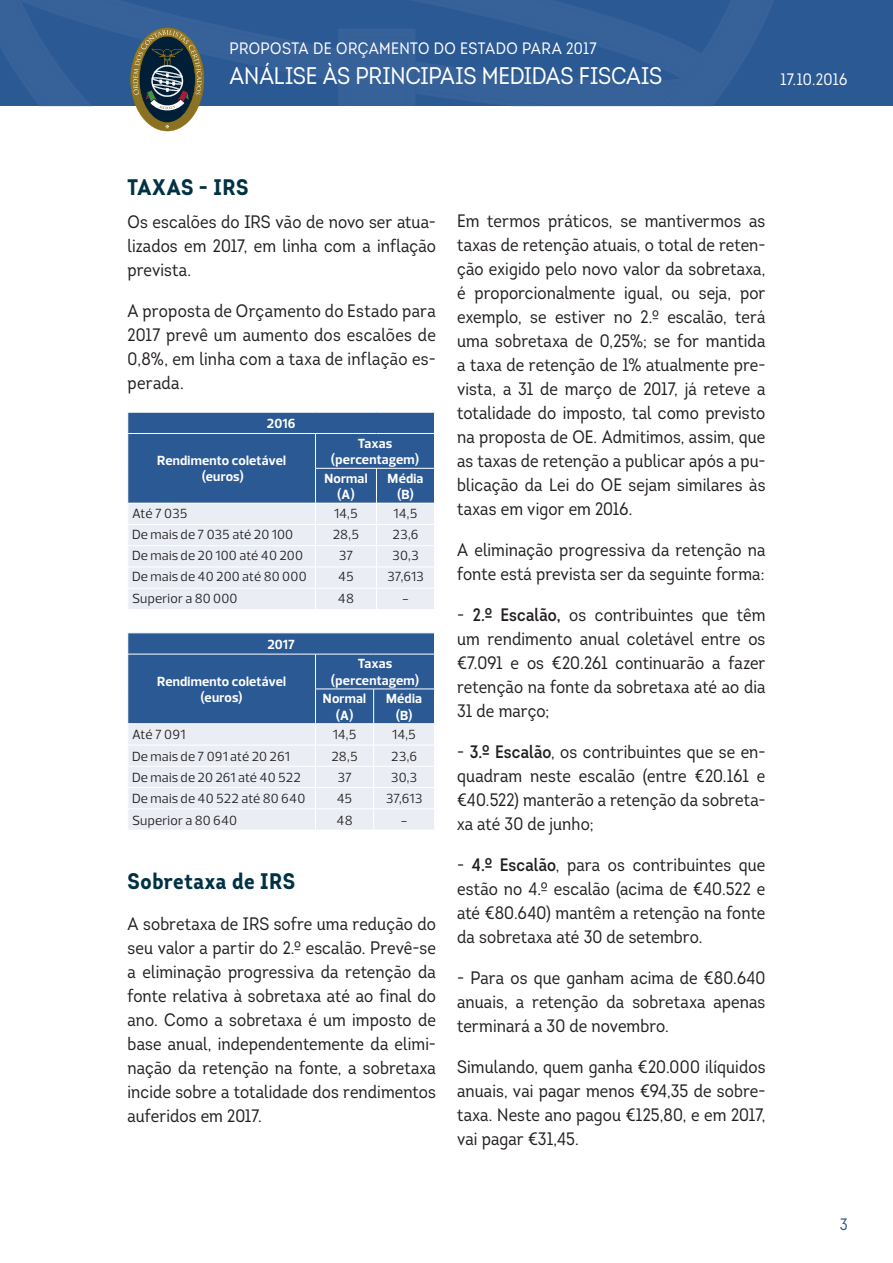
<style>
.page{position:relative;width:893px;height:1263px;background:#fff}
.page>*{position:absolute;margin:0;border:0;box-sizing:border-box;transform-origin:0 0}
.t1{font:24px "Intro Condensed";letter-spacing:-.01em;color:#fff}
.SIB1{font:700 22.5px "Intro Condensed";letter-spacing:.025em;color:#003145}
.t2{font:18px/24px "Intro Condensed";letter-spacing:.005em;color:#231f20;text-align:justify}
.t3{font:16.5px "Intro Condensed";letter-spacing:.02em;color:#fff}
.t4{font:16.5px "Intro Condensed";color:#2b5994}
.tabela{font:13.5px "Prelo";letter-spacing:.015em;color:#231f20}
.TAB_HED{font:700 13.5px/16.2px "Prelo";letter-spacing:.015em;color:#fff;text-align:center}
.s1{font-weight:600}
</style>
<div class="page">
<div style="left:0;top:0;width:893px;height:106px;background:#2b5994"></div>
<svg style="left:0;top:0;width:774px;height:106px"></svg>
<svg style="left:130px;top:28px;width:74px;height:103px"></svg>
<svg style="left:127px;top:412px;width:308px;height:197px;background:#96acc9"></svg>
<svg style="left:127px;top:633px;width:308px;height:197px;background:#95abc9"></svg>
<hr style="left:128px;top:654px;width:187px;height:1px;background:#fff">
<hr style="left:316px;top:654px;width:58px;height:1px;background:#fff">
<hr style="left:374px;top:654px;width:61px;height:1px;background:#fff">
<hr style="left:315px;top:689px;width:59px;height:1px;background:#fff">
<hr style="left:374px;top:689px;width:61px;height:1px;background:#fff">
<hr style="left:128px;top:723px;width:187px;height:1px;background:#fff">
<hr style="left:316px;top:723px;width:58px;height:1px;background:#fff">
<hr style="left:374px;top:723px;width:61px;height:1px;background:#fff">
<hr style="left:128px;top:745px;width:187px;height:1px;background:#fff">
<hr style="left:316px;top:745px;width:58px;height:1px;background:#fff">
<hr style="left:374px;top:745px;width:61px;height:1px;background:#fff">
<hr style="left:128px;top:766px;width:187px;height:1px;background:#fff">
<hr style="left:316px;top:766px;width:58px;height:1px;background:#fff">
<hr style="left:374px;top:766px;width:61px;height:1px;background:#fff">
<hr style="left:128px;top:787px;width:187px;height:1px;background:#fff">
<hr style="left:316px;top:787px;width:58px;height:1px;background:#fff">
<hr style="left:374px;top:787px;width:61px;height:1px;background:#fff">
<hr style="left:128px;top:808px;width:187px;height:1px;background:#fff">
<hr style="left:316px;top:808px;width:58px;height:1px;background:#fff">
<hr style="left:374px;top:808px;width:61px;height:1px;background:#fff">
<p class="t3" style="left:230px;top:38px;width:368px">PROPOSTA DE ORÇAMENTO DO ESTADO PARA 2017</p>
<h1 class="t1" style="left:230px;top:60px;width:434px">ANÁLISE ÀS PRINCIPAIS MEDIDAS FISCAIS</h1>
<p class="t3" style="left:780px;top:69px;width:68px">17.10.2016</p>
<p class="SIB1" style="left:128px;top:173px;width:122px">TAXAS - IRS</p>
<p class="t2" style="left:128px;top:210px;width:310px">Os escalões do IRS vão de novo ser atua&shy;lizados em 2017, em linha com a inflação prevista.</p>
<p class="t2" style="left:128px;top:299px;width:310px">A proposta de Orçamento do Estado para 2017 prevê um aumento dos escalões de 0,8%, em linha com a taxa de inflação es&shy;perada.</p>
<p class="TAB_HED" style="left:267px;top:415px;width:30px">2016</p>
<p class="TAB_HED" style="left:157px;top:453px;width:131px">Rendimento coletável (euros)</p>
<p class="TAB_HED" style="left:331px;top:435px;width:90px">Taxas (percentagem)</p>
<p class="TAB_HED" style="left:324px;top:470px;width:45px">Normal (A)</p>
<p class="TAB_HED" style="left:388px;top:470px;width:37px">Média (B)</p>
<p class="tabela" style="left:132px;top:505px;width:57px">Até 7 035</p>
<p class="tabela" style="left:334px;top:505px;width:25px">14,5</p>
<p class="tabela" style="left:394px;top:505px;width:25px">14,5</p>
<p class="tabela" style="left:132px;top:526px;width:163px">De mais de 7 035 até 20 100</p>
<p class="tabela" style="left:333px;top:526px;width:28px">28,5</p>
<p class="tabela" style="left:392px;top:526px;width:28px">23,6</p>
<p class="tabela" style="left:132px;top:547px;width:173px">De mais de 20 100 até 40 200</p>
<p class="tabela" style="left:339px;top:547px;width:16px">37</p>
<p class="tabela" style="left:392px;top:547px;width:28px">30,3</p>
<p class="tabela" style="left:132px;top:568px;width:176px">De mais de 40 200 até 80 000</p>
<p class="tabela" style="left:338px;top:568px;width:17px">45</p>
<p class="tabela" style="left:387px;top:568px;width:38px">37,613</p>
<p class="tabela" style="left:132px;top:590px;width:107px">Superior a 80 000</p>
<p class="tabela" style="left:338px;top:590px;width:18px">48</p>
<p class="tabela" style="left:402px;top:590px;width:8px">-</p>
<p class="TAB_HED" style="left:267px;top:636px;width:29px">2017</p>
<p class="TAB_HED" style="left:157px;top:673px;width:131px">Rendimento coletável (euros)</p>
<p class="TAB_HED" style="left:331px;top:656px;width:90px">Taxas (percentagem)</p>
<p class="TAB_HED" style="left:323px;top:691px;width:45px">Normal (A)</p>
<p class="TAB_HED" style="left:386px;top:691px;width:37px">Média (B)</p>
<p class="tabela" style="left:132px;top:727px;width:55px">Até 7 091</p>
<p class="tabela" style="left:333px;top:727px;width:25px">14,5</p>
<p class="tabela" style="left:392px;top:727px;width:25px">14,5</p>
<p class="tabela" style="left:132px;top:748px;width:159px">De mais de 7 091 até 20 261</p>
<p class="tabela" style="left:331px;top:748px;width:28px">28,5</p>
<p class="tabela" style="left:391px;top:748px;width:28px">23,6</p>
<p class="tabela" style="left:132px;top:769px;width:170px">De mais de 20 261 até 40 522</p>
<p class="tabela" style="left:337px;top:769px;width:16px">37</p>
<p class="tabela" style="left:391px;top:769px;width:28px">30,3</p>
<p class="tabela" style="left:132px;top:790px;width:175px">De mais de 40 522 até 80 640</p>
<p class="tabela" style="left:337px;top:790px;width:17px">45</p>
<p class="tabela" style="left:386px;top:790px;width:38px">37,613</p>
<p class="tabela" style="left:132px;top:812px;width:107px">Superior a 80 640</p>
<p class="tabela" style="left:336px;top:812px;width:18px">48</p>
<p class="tabela" style="left:401px;top:812px;width:8px">-</p>
<p class="SIB1" style="left:128px;top:867px;width:169px">Sobretaxa de IRS</p>
<p class="t2" style="left:128px;top:912px;width:310px">A sobretaxa de IRS sofre uma redução do seu valor a partir do 2.º escalão. Prevê-se a eliminação progressiva da retenção da fonte relativa à sobretaxa até ao final do ano. Como a sobretaxa é um imposto de base anual, independentemente da elimi&shy;nação da retenção na fonte, a sobretaxa incide sobre a totalidade dos rendimentos auferidos em 2017.</p>
<p class="t2" style="left:457px;top:209px;width:310px">Em termos práticos, se mantivermos as taxas de retenção atuais, o total de reten&shy;ção exigido pelo novo valor da sobretaxa, é proporcionalmente igual, ou seja, por exemplo, se estiver no 2.º escalão, terá uma sobretaxa de 0,25%; se for mantida a taxa de retenção de 1% atualmente pre&shy;vista, a 31 de março de 2017, já reteve a totalidade do imposto, tal como previsto na proposta de OE. Admitimos, assim, que as taxas de retenção a publicar após a pu&shy;blicação da Lei do OE sejam similares às taxas em vigor em 2016.</p>
<p class="t2" style="left:457px;top:538px;width:310px">A eliminação progressiva da retenção na fonte está prevista ser da seguinte forma:</p>
<p class="t2" style="left:457px;top:603px;width:310px">- <span class="s1">2.º Escalão,</span> os contribuintes que têm um rendimento anual coletável entre os €7.091 e os €20.261 continuarão a fazer retenção na fonte da sobretaxa até ao dia 31 de março;</p>
<p class="t2" style="left:457px;top:740px;width:310px">- <span class="s1">3.º Escalão</span>, os contribuintes que se en&shy;quadram neste escalão (entre €20.161 e €40.522) manterão a retenção da sobreta&shy;xa até 30 de junho;</p>
<p class="t2" style="left:457px;top:853px;width:310px">- <span class="s1">4.º Escalão</span>, para os contribuintes que estão no 4.º escalão (acima de €40.522 e até €80.640) mantêm a retenção na fonte da sobretaxa até 30 de setembro.</p>
<p class="t2" style="left:457px;top:966px;width:310px">- Para os que ganham acima de €80.640 anuais, a retenção da sobretaxa apenas terminará a 30 de novembro.</p>
<p class="t2" style="left:457px;top:1055px;width:310px">Simulando, quem ganha €20.000 ilíquidos anuais, vai pagar menos €94,35 de sobre&shy;taxa. Neste ano pagou €125,80, e em 2017, vai pagar €31,45.</p>
<p class="t4" style="left:840px;top:1214px;width:9px">3</p>
</div>
